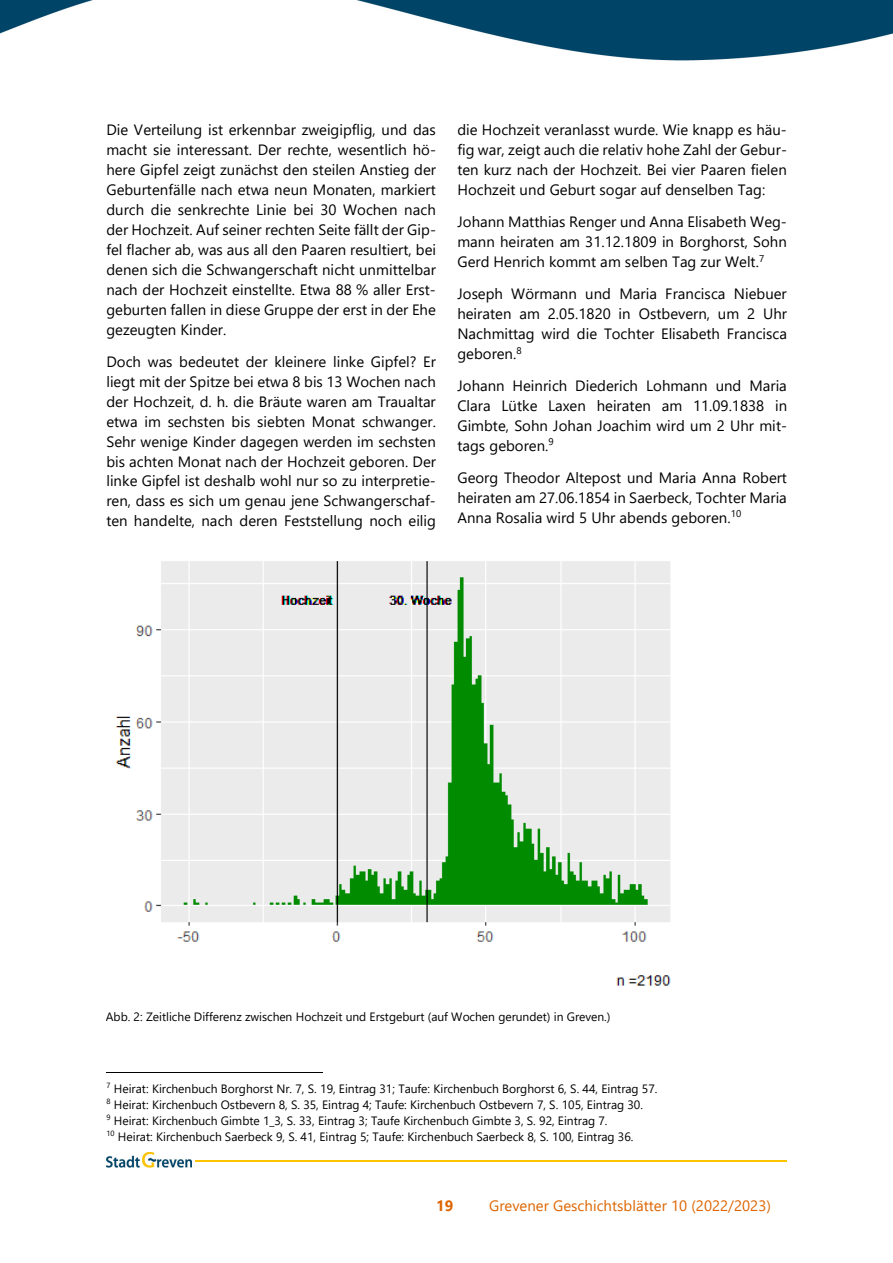
<style>
.page{position:relative;width:893px;height:1263px;background:#fff}
.page>*{position:absolute;margin:0;border:0;box-sizing:border-box;transform-origin:0 0}
.t1{font:15px/20px "Segoe UI";color:#000;text-align:justify}
.t2{font:15px "Segoe UI";color:#dd6500}
.t3{font:700 15px "Segoe UI";color:#dd6500}
.t4{font:12px/15.9px "Segoe UI";color:#000}
</style>
<div class="page">
<img style="left:0;top:1px;width:892px;height:60px">
<img style="left:106px;top:1153px;width:85px;height:14px">
<hr style="left:196px;top:1160px;width:591px;height:2px;background:#fcc300">
<hr style="left:106px;top:1072px;width:216px;height:1px;background:#000">
<img style="left:115px;top:561px;width:556px;height:425px">
<p class="t1" style="left:106px;top:121px;width:331px">Die Verteilung ist erkennbar zweigipflig, und das macht sie interessant. Der rechte, wesentlich hö&shy;here Gipfel zeigt zunächst den steilen Anstieg der Geburtenfälle nach etwa neun Monaten, markiert durch die senkrechte Linie bei 30 Wochen nach der Hochzeit. Auf seiner rechten Seite fällt der Gip&shy;fel flacher ab, was aus all den Paaren resultiert, bei denen sich die Schwangerschaft nicht unmittelbar nach der Hochzeit einstellte. Etwa 88 % aller Erst&shy;geburten fallen in diese Gruppe der erst in der Ehe gezeugten Kinder.</p>
<p class="t1" style="left:106px;top:353px;width:331px">Doch was bedeutet der kleinere linke Gipfel? Er liegt mit der Spitze bei etwa 8 bis 13 Wochen nach der Hochzeit, d. h. die Bräute waren am Traualtar etwa im sechsten bis siebten Monat schwanger.<br>Sehr wenige Kinder dagegen werden im sechsten bis achten Monat nach der Hochzeit geboren. Der linke Gipfel ist deshalb wohl nur so zu interpretie&shy;ren, dass es sich um genau jene Schwangerschaf&shy;ten handelte, nach deren Feststellung noch eilig</p>
<p class="t1" style="left:457px;top:121px;width:331px">die Hochzeit veranlasst wurde. Wie knapp es häu&shy;fig war, zeigt auch die relativ hohe Zahl der Gebur&shy;ten kurz nach der Hochzeit. Bei vier Paaren fielen Hochzeit und Geburt sogar auf denselben Tag:</p>
<p class="t1" style="left:457px;top:213px;width:331px">Johann Matthias Renger und Anna Elisabeth Weg&shy;mann heiraten am 31.12.1809 in Borghorst, Sohn Gerd Henrich kommt am selben Tag zur Welt.<sup>7</sup></p>
<p class="t1" style="left:457px;top:285px;width:331px">Joseph Wörmann und Maria Francisca Niebuer heiraten am 2.05.1820 in Ostbevern, um 2 Uhr Nachmittag wird die Tochter Elisabeth Francisca geboren.<sup>8</sup></p>
<p class="t1" style="left:457px;top:377px;width:331px">Johann Heinrich Diederich Lohmann und Maria Clara Lütke Laxen heiraten am 11.09.1838 in Gimbte, Sohn Johan Joachim wird um 2 Uhr mit&shy;tags geboren.<sup>9</sup></p>
<p class="t1" style="left:457px;top:469px;width:331px">Georg Theodor Altepost und Maria Anna Robert heiraten am 27.06.1854 in Saerbeck, Tochter Maria Anna Rosalia wird 5 Uhr abends geboren.<sup>10</sup></p>
<p class="t4" style="left:106px;top:1010px;width:506px">Abb. 2: Zeitliche Differenz zwischen Hochzeit und Erstgeburt (auf Wochen gerundet) in Greven.)</p>
<p class="t4" style="left:106px;top:1082px;width:552px"><sup>7</sup> Heirat: Kirchenbuch Borghorst Nr. 7, S. 19, Eintrag 31; Taufe: Kirchenbuch Borghorst 6, S. 44, Eintrag 57.<br><sup>8</sup> Heirat: Kirchenbuch Ostbevern 8, S. 35, Eintrag 4; Taufe: Kirchenbuch Ostbevern 7, S. 105, Eintrag 30.<br><sup>9</sup> Heirat: Kirchenbuch Gimbte 1_3, S. 33, Eintrag 3; Taufe Kirchenbuch Gimbte 3, S. 92, Eintrag 7.<br><sup>10</sup> Heirat: Kirchenbuch Saerbeck 9, S. 41, Eintrag 5; Taufe: Kirchenbuch Saerbeck 8, S. 100, Eintrag 36.</p>
<p class="t3" style="left:436px;top:1200px;width:19px">19</p>
<p class="t2" style="left:489px;top:1200px;width:283px">Grevener Geschichtsblätter 10 (2022/2023)</p>
</div>
